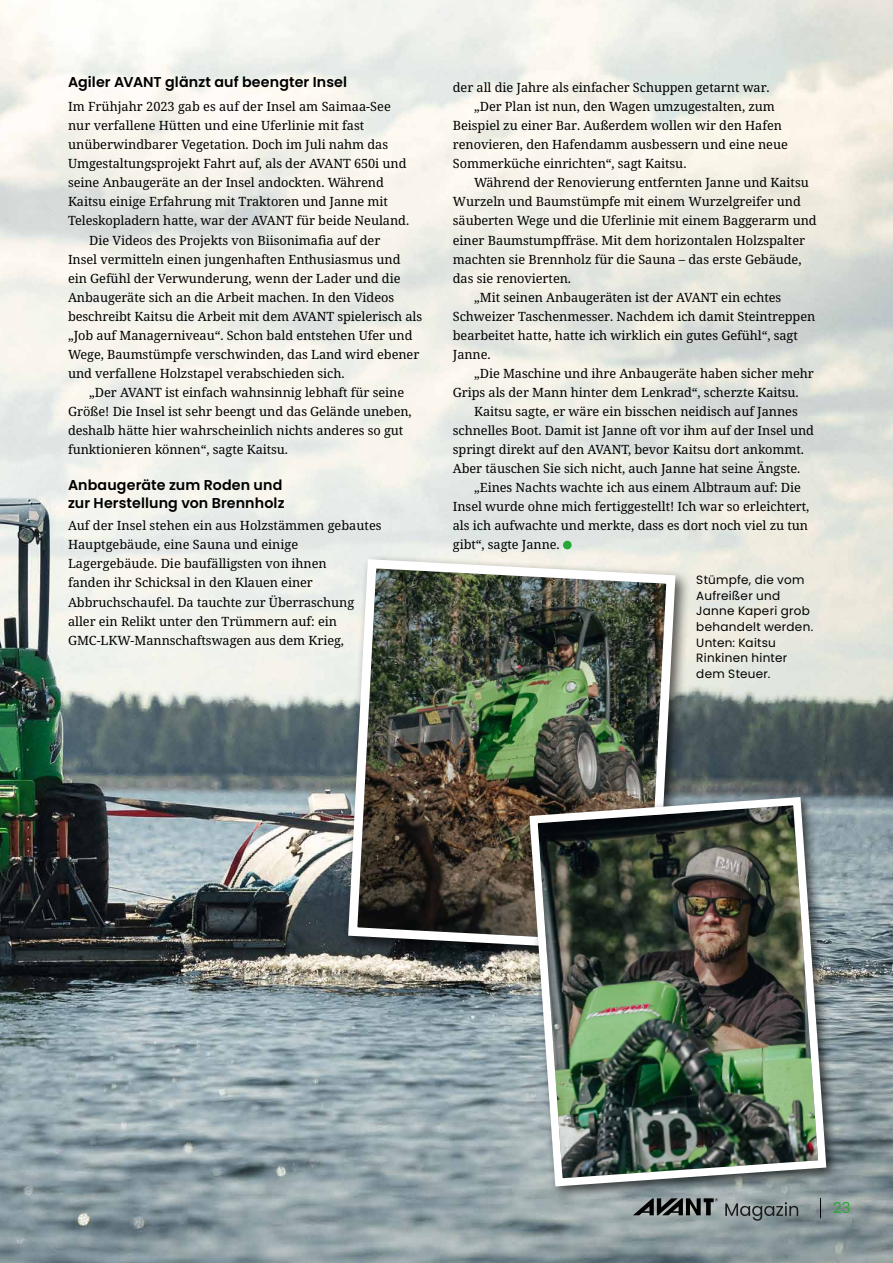
<style>
.page{position:relative;width:893px;height:1263px;background:#fff}
.page>*{position:absolute;margin:0;border:0;box-sizing:border-box;transform-origin:0 0}
.t1{font:15px "Poppins";color:#27a737}
.t2{font:600 14.25px/18px "Poppins";letter-spacing:.005em;color:#000}
.t3{font:12.75px/19px "Noto Serif";letter-spacing:-.005em;color:#000}
.t4{font:12px/15.8px "Poppins";letter-spacing:.025em;color:#000}
</style>
<div class="page">
<img style="left:0;top:0;width:893px;height:1263px">
<div style="left:342px;top:553px;width:349px;height:415px;background:#000;opacity:.66"></div>
<img style="left:344px;top:555px;width:336px;height:401px">
<div style="left:524px;top:792px;width:316px;height:408px;background:#000;opacity:.66"></div>
<img style="left:525px;top:793px;width:305px;height:397px">
<div style="left:563px;top:541px;width:9px;height:8px;background:#27a737;border-radius:50%"></div>
<svg style="left:820px;top:1198px;width:1px;height:20px"></svg>
<svg style="left:633px;top:1198px;width:85px;height:17px"></svg>
<svg style="left:725px;top:1202px;width:73px;height:19px"></svg>
<p class="t2" style="left:68px;top:73px;width:281px">Agiler AVANT glänzt auf beengter Insel</p>
<p class="t3" style="left:68px;top:97px;width:324px">Im Frühjahr 2023 gab es auf der Insel am Saimaa-See</p>
<p class="t3" style="left:68px;top:116px;width:298px">nur verfallene Hütten und eine Uferlinie mit fast</p>
<p class="t3" style="left:68px;top:136px;width:322px">unüberwindbarer Vegetation. Doch im Juli nahm das</p>
<p class="t3" style="left:68px;top:155px;width:340px">Umgestaltungsprojekt Fahrt auf, als der AVANT 650i und</p>
<p class="t3" style="left:68px;top:174px;width:317px">seine Anbaugeräte an der Insel andockten. Während</p>
<p class="t3" style="left:68px;top:193px;width:322px">Kaitsu einige Erfahrung mit Traktoren und Janne mit</p>
<p class="t3" style="left:68px;top:212px;width:343px">Teleskopladern hatte, war der AVANT für beide Neuland.</p>
<p class="t3" style="left:89px;top:231px;width:293px">Die Videos des Projekts von Biisonimafia auf der</p>
<p class="t3" style="left:68px;top:250px;width:334px">Insel vermitteln einen jungenhaften Enthusiasmus und</p>
<p class="t3" style="left:68px;top:269px;width:334px">ein Gefühl der Verwunderung, wenn der Lader und die</p>
<p class="t3" style="left:68px;top:288px;width:328px">Anbaugeräte sich an die Arbeit machen. In den Videos</p>
<p class="t3" style="left:68px;top:307px;width:356px">beschreibt Kaitsu die Arbeit mit dem AVANT spielerisch als</p>
<p class="t3" style="left:68px;top:326px;width:346px">„Job auf Managerniveau“. Schon bald entstehen Ufer und</p>
<p class="t3" style="left:68px;top:345px;width:353px">Wege, Baumstümpfe verschwinden, das Land wird ebener</p>
<p class="t3" style="left:68px;top:364px;width:278px">und verfallene Holzstapel verabschieden sich.</p>
<p class="t3" style="left:89px;top:383px;width:316px">„Der AVANT ist einfach wahnsinnig lebhaft für seine</p>
<p class="t3" style="left:68px;top:402px;width:345px">Größe! Die Insel ist sehr beengt und das Gelände uneben,</p>
<p class="t3" style="left:68px;top:421px;width:337px">deshalb hätte hier wahrscheinlich nichts anderes so gut</p>
<p class="t3" style="left:68px;top:440px;width:222px">funktionieren können“, sagte Kaitsu.</p>
<p class="t2" style="left:68px;top:476px;width:218px">Anbaugeräte zum Roden und zur Herstellung von Brennholz</p>
<p class="t3" style="left:68px;top:517px;width:315px">Auf der Insel stehen ein aus Holzstämmen gebautes Hauptgebäude, eine Sauna und einige Lagergebäude. Die baufälligsten von ihnen<br>fanden ihr Schicksal in den Klauen einer Abbruchschaufel. Da tauchte zur Überraschung aller ein Relikt unter den Trümmern auf: ein GMC-LKW-Mannschaftswagen aus dem Krieg,</p>
<p class="t3" style="left:453px;top:78px;width:318px">der all die Jahre als einfacher Schuppen getarnt war.</p>
<p class="t3" style="left:474px;top:97px;width:302px">„Der Plan ist nun, den Wagen umzugestalten, zum</p>
<p class="t3" style="left:453px;top:116px;width:331px">Beispiel zu einer Bar. Außerdem wollen wir den Hafen</p>
<p class="t3" style="left:453px;top:136px;width:336px">renovieren, den Hafendamm ausbessern und eine neue</p>
<p class="t3" style="left:453px;top:155px;width:235px">Sommerküche einrichten“, sagt Kaitsu.</p>
<p class="t3" style="left:474px;top:174px;width:336px">Während der Renovierung entfernten Janne und Kaitsu</p>
<p class="t3" style="left:453px;top:193px;width:350px">Wurzeln und Baumstümpfe mit einem Wurzelgreifer und</p>
<p class="t3" style="left:453px;top:212px;width:365px">säuberten Wege und die Uferlinie mit einem Baggerarm und</p>
<p class="t3" style="left:453px;top:231px;width:354px">einer Baumstumpffräse. Mit dem horizontalen Holzspalter</p>
<p class="t3" style="left:453px;top:250px;width:350px">machten sie Brennholz für die Sauna – das erste Gebäude,</p>
<p class="t3" style="left:453px;top:269px;width:120px">das sie renovierten.</p>
<p class="t3" style="left:474px;top:288px;width:309px">„Mit seinen Anbaugeräten ist der AVANT ein echtes</p>
<p class="t3" style="left:453px;top:307px;width:364px">Schweizer Taschenmesser. Nachdem ich damit Steintreppen</p>
<p class="t3" style="left:453px;top:326px;width:346px">bearbeitet hatte, hatte ich wirklich ein gutes Gefühl“, sagt</p>
<p class="t3" style="left:453px;top:345px;width:39px">Janne.</p>
<p class="t3" style="left:474px;top:364px;width:341px">„Die Maschine und ihre Anbaugeräte haben sicher mehr</p>
<p class="t3" style="left:453px;top:383px;width:347px">Grips als der Mann hinter dem Lenkrad“, scherzte Kaitsu.</p>
<p class="t3" style="left:474px;top:402px;width:325px">Kaitsu sagte, er wäre ein bisschen neidisch auf Jannes</p>
<p class="t3" style="left:453px;top:421px;width:363px">schnelles Boot. Damit ist Janne oft vor ihm auf der Insel und</p>
<p class="t3" style="left:453px;top:440px;width:353px">springt direkt auf den AVANT, bevor Kaitsu dort ankommt.</p>
<p class="t3" style="left:453px;top:459px;width:349px">Aber täuschen Sie sich nicht, auch Janne hat seine Ängste.</p>
<p class="t3" style="left:474px;top:478px;width:328px">„Eines Nachts wachte ich aus einem Albtraum auf: Die</p>
<p class="t3" style="left:453px;top:497px;width:358px">Insel wurde ohne mich fertiggestellt! Ich war so erleichtert,</p>
<p class="t3" style="left:453px;top:516px;width:357px">als ich aufwachte und merkte, dass es dort noch viel zu tun</p>
<p class="t3" style="left:453px;top:536px;width:108px">gibt“, sagte Janne.</p>
<p class="t4" style="left:696px;top:572px;width:119px">Stümpfe, die vom<br>Aufreißer und<br>Janne Kaperi grob behandelt werden.<br>Unten: Kaitsu<br>Rinkinen hinter dem Steuer.</p>
<p class="t1" style="left:833px;top:1199px;width:19px">23</p>
</div>
